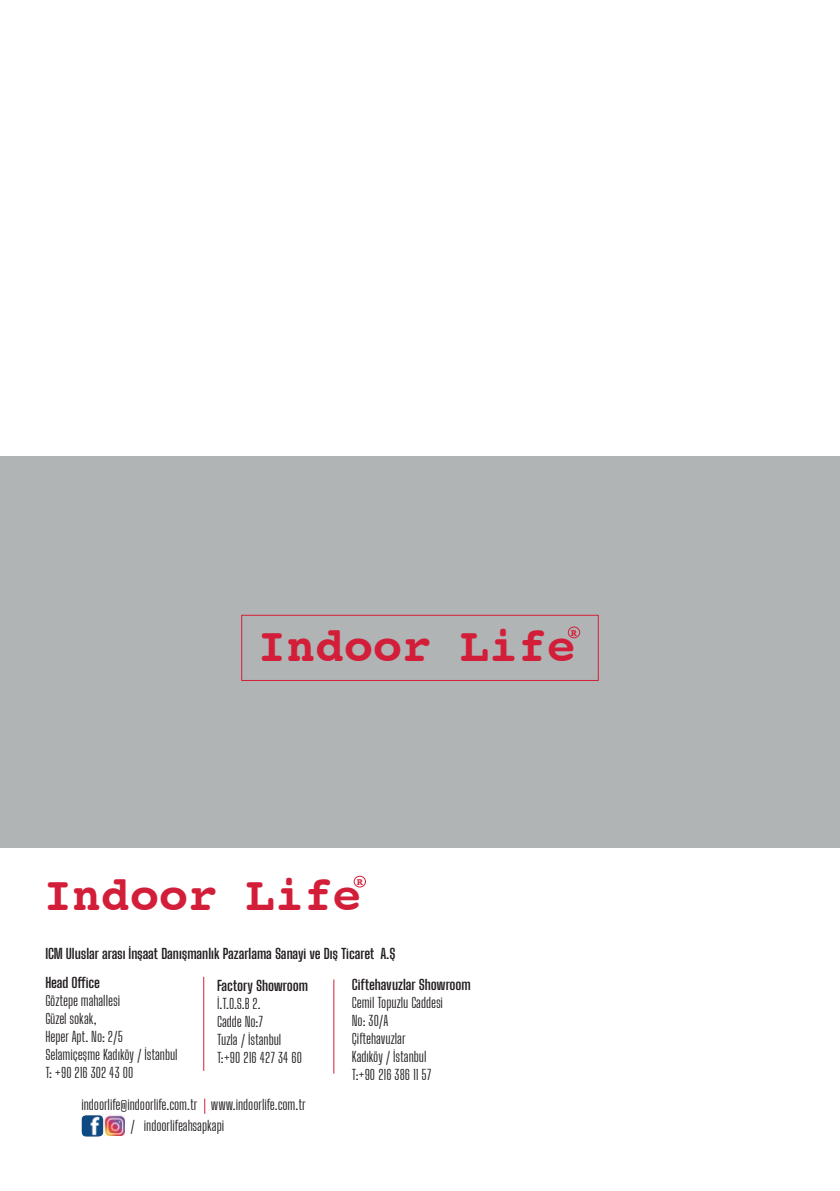
<style>
.page{position:relative;width:840px;height:1191px;background:#fff}
.page>*{position:absolute;margin:0;border:0;box-sizing:border-box;transform-origin:0 0}
.t1{font:700 48px "Courier 10 Pitch BT";color:#d31e39}
.t2{font:14px/18px "Big Shoulders Display";letter-spacing:-.005em;color:#231f20}
.t3{font:700 14px/28.8px "Big Shoulders Display";letter-spacing:-.005em;color:#231f20}
.t4{font:700 10px "Courier 10 Pitch BT";color:#d31e39}
</style>
<div class="page">
<div style="left:0;top:456px;width:839px;height:392px;background:#b1b4b4"></div>
<hr style="left:203px;top:976px;width:1px;height:95px;background:#d31e39">
<hr style="left:333px;top:979px;width:1px;height:94px;background:#d31e39">
<svg style="left:204px;top:1098px;width:1px;height:15px"></svg>
<img style="left:81px;top:1113px;width:43px;height:23px">
<div style="left:353px;top:875px;width:13px;height:12px;border:1px solid #d31e39;border-radius:50%"></div>
<div style="left:567px;top:626px;width:13px;height:12px;border:1px solid #d31e39;border-radius:50%"></div>
<div style="left:241px;top:615px;width:357px;height:66px;border:1px solid #d31e39"></div>
<h1 class="t1" style="left:257px;top:618px;width:319px">Indoor Life</h1>
<p class="t4" style="left:570px;top:627px;width:8px">R</p>
<h1 class="t1" style="left:43px;top:867px;width:319px">Indoor Life</h1>
<p class="t4" style="left:356px;top:876px;width:8px">R</p>
<p class="t3" style="left:45px;top:939px;width:351px">ICM Uluslar arası İnşaat Danışmanlık Pazarlama Sanayi ve Dış Ticaret A.Ş<br>Head Office</p>
<p class="t2" style="left:45px;top:992px;width:134px">Göztepe mahallesi<br>Güzel sokak,<br>Heper Apt. No: 2/5<br>Selamiçeşme Kadıköy / İstanbul<br>T: +90 216 302 43 00</p>
<p class="t3" style="left:352px;top:970px;width:120px">Ciftehavuzlar Showroom</p>
<p class="t2" style="left:352px;top:993px;width:93px">Cemil Topuzlu Caddesi<br>No: 30/A<br>Çiftehavuzlar<br>Kadıköy / İstanbul<br>T:+90 216 386 11 57</p>
<p class="t3" style="left:217px;top:971px;width:92px">Factory Showroom</p>
<p class="t2" style="left:217px;top:994px;width:86px">İ.T.O.S.B 2.<br>Cadde No:7<br>Tuzla / İstanbul<br>T:+90 216 427 34 60</p>
<p class="t2" style="left:130px;top:1094px;width:177px;line-height:21.2px;text-indent:-49px">indoorlife@indoorlife.com.tr www.indoorlife.com.tr / indoorlifeahsapkapi</p>
</div>
